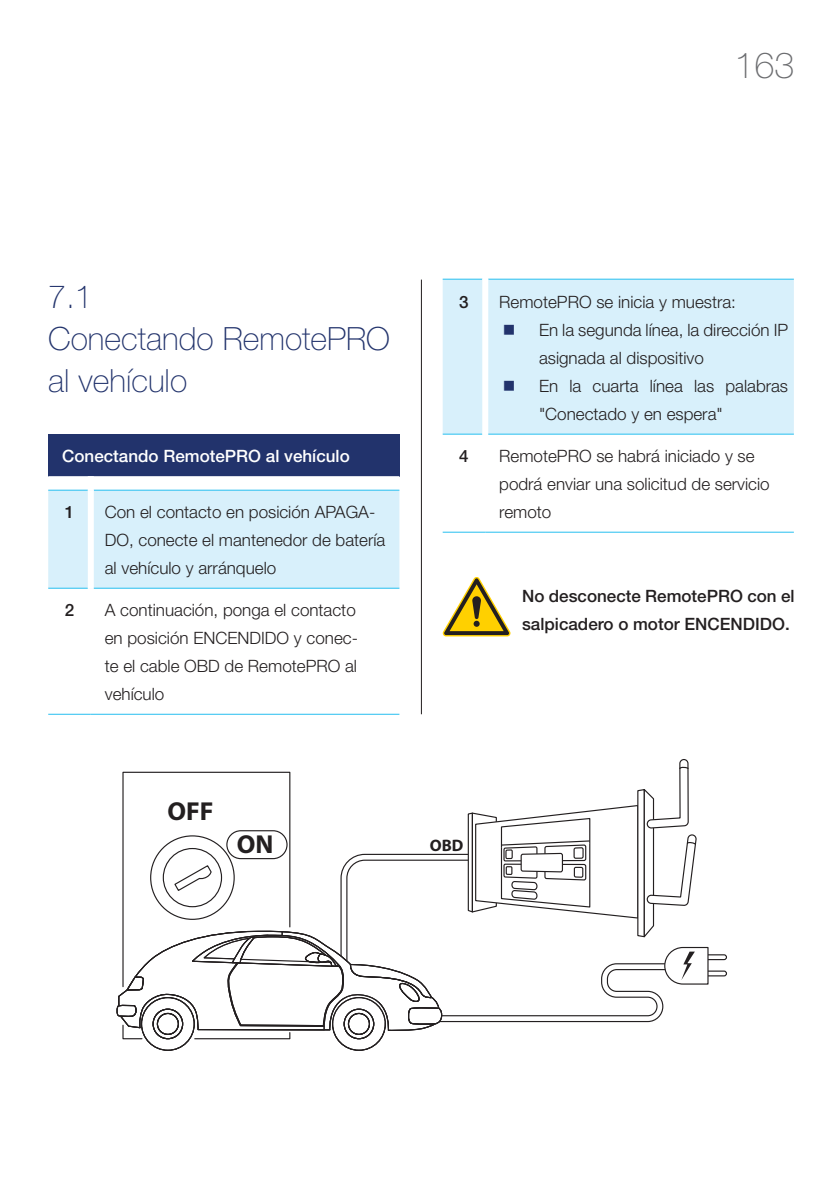
<style>
.page{position:relative;width:840px;height:1191px;background:#fff}
.page>*{position:absolute;margin:0;border:0;box-sizing:border-box;transform-origin:0 0}
.t1{font:100 36px "Helvetica Neue LT Pro";color:#6c6d70}
.t2{font:100 32px/42px "Helvetica Neue LT Pro";color:#22336c}
.t3{font:700 26px "Myriad Pro";color:#231f20}
.XX___100___Wide___Co{font:300 17px/28px "Helvetica Neue LT Pro";color:#231f20}
.XX___100___Copy___No{font:500 17px/28px "Helvetica Neue LT Pro";color:#231f20}
.XX___100___Wide___Co-2{font:500 17px "Helvetica Neue LT Pro";color:#fff}
.XX___100___Wide___Co-3{font:500 17px "Helvetica Neue LT Pro";color:#231f20}
.t4{font:700 16.6px "Myriad Pro";color:#231f20}
.s1{color:#22336c}
</style>
<div class="page">
<hr style="left:420px;top:280px;width:1px;height:434px;background:#231f20">
<div style="left:48px;top:434px;width:351px;height:42px;background:#22336c"></div>
<svg style="left:48px;top:476px;width:351px;height:238px"></svg>
<div style="left:48px;top:491px;width:351px;height:97px;background:#d8f0fb"></div>
<hr style="left:48px;top:588px;width:40px;height:1px;background:#26bff0">
<div style="left:88px;top:476px;width:6px;height:14px;background:#fff"></div>
<hr style="left:94px;top:490px;width:305px;height:1px;background:#26bff0">
<hr style="left:91px;top:714px;width:308px;height:1px;background:#26bff0">
<hr style="left:48px;top:490px;width:40px;height:1px;background:#26bff0">
<hr style="left:48px;top:714px;width:43px;height:1px;background:#26bff0">
<div style="left:88px;top:490px;width:6px;height:98px;background:#fff"></div>
<hr style="left:94px;top:588px;width:305px;height:1px;background:#26bff0">
<div style="left:699px;top:970px;width:27px;height:6px;border:1px solid #231f20;border-radius:2px"></div>
<div style="left:699px;top:954px;width:27px;height:6px;border:1px solid #231f20;border-radius:2px"></div>
<svg style="left:116px;top:759px;width:592px;height:291px"></svg>
<div style="left:442px;top:280px;width:351px;height:154px;background:#d8f0fb"></div>
<svg style="left:442px;top:434px;width:351px;height:98px"></svg>
<hr style="left:442px;top:434px;width:40px;height:1px;background:#26bff0">
<hr style="left:488px;top:279px;width:305px;height:1px;background:#26bff0">
<hr style="left:485px;top:532px;width:308px;height:1px;background:#26bff0">
<hr style="left:442px;top:279px;width:40px;height:1px;background:#26bff0">
<hr style="left:442px;top:532px;width:43px;height:1px;background:#26bff0">
<div style="left:482px;top:279px;width:6px;height:155px;background:#fff"></div>
<hr style="left:488px;top:434px;width:305px;height:1px;background:#26bff0">
<svg style="left:442px;top:577px;width:68px;height:59px"></svg>
<h1 class="t1" style="left:734px;top:44px;width:62px">163</h1>
<p class="t2" style="left:48px;top:275px;width:343px">7.1<br>Conectando RemotePRO al vehículo</p>
<p class="XX___100___Wide___Co-3" style="left:459px;top:292px;width:11px">3</p>
<p class="XX___100___Wide___Co" style="left:499px;top:288px;width:238px">RemotePRO se inicia y muestra:</p>
<p class="XX___100___Wide___Co" style="left:538px;top:316px;width:250px;text-indent:-36px"><span class="s1">■</span> En la segunda línea, la dirección IP asignada al dispositivo</p>
<p class="XX___100___Wide___Co" style="left:538px;top:372px;width:250px;text-indent:-36px"><span class="s1">■</span> En la cuarta línea las palabras "Conectado y en espera"</p>
<p class="XX___100___Wide___Co-2" style="left:62px;top:446px;width:289px">Conectando RemotePRO al vehículo</p>
<p class="XX___100___Wide___Co-3" style="left:65px;top:502px;width:11px">1</p>
<p class="XX___100___Wide___Co" style="left:105px;top:498px;width:282px">Con el contacto en posición APAGA-<br>DO, conecte el mantenedor de batería al vehículo y arránquelo</p>
<p class="XX___100___Wide___Co-3" style="left:65px;top:600px;width:11px">2</p>
<p class="XX___100___Wide___Co" style="left:105px;top:596px;width:254px">A continuación, ponga el contacto en posición ENCENDIDO y conec&shy;te el cable OBD de RemotePRO al vehículo</p>
<p class="t3" style="left:167px;top:794px;width:48px">OFF</p>
<p class="XX___100___Wide___Co-3" style="left:459px;top:446px;width:11px">4</p>
<p class="XX___100___Wide___Co" style="left:499px;top:442px;width:272px">RemotePRO se habrá iniciado y se podrá enviar una solicitud de servicio remoto</p>
<p class="XX___100___Copy___No" style="left:522px;top:582px;width:274px">No desconecte RemotePRO con el salpicadero o motor ENCENDIDO.</p>
<p class="t3" style="left:237px;top:827px;width:38px">ON</p>
<p class="t4" style="left:429px;top:834px;width:35px">OBD</p>
</div>
